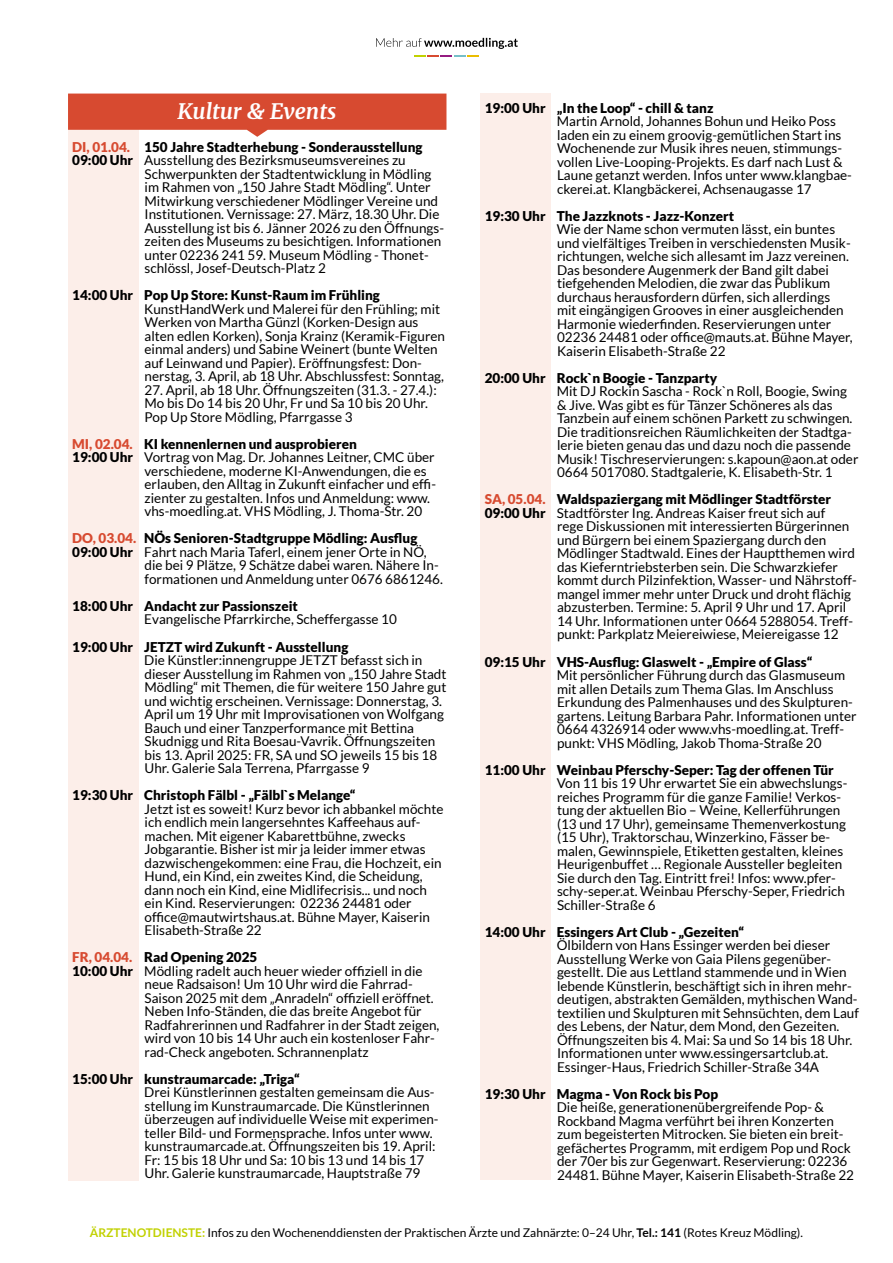
<style>
.page{position:relative;width:893px;height:1263px;background:#fff}
.page>*{position:absolute;margin:0;border:0;box-sizing:border-box;transform-origin:0 0}
.t1{font:italic 700 21.45px "Merriweather";color:#fff}
.t2{font:13.5px/13.5px "Lato";color:#000}
.t3{font:900 13.5px "Lato";color:#000}
.t4{font:12px "Lato";color:#000}
.s1{color:#d74a30}
.s2{font-weight:900}
.s3{font-weight:700;color:#c1d100}
.s4{font-weight:700}
</style>
<div class="page">
<svg style="left:376px;top:38px;width:142px;height:11px"></svg>
<svg style="left:415px;top:55px;width:63px;height:1px"></svg>
<div style="left:480px;top:94px;width:71px;height:1086px;background:#fceee9"></div>
<div style="left:68px;top:113px;width:70px;height:1067px;background:#fceee9"></div>
<svg style="left:68px;top:94px;width:378px;height:43px"></svg>
<h1 class="t1" style="left:177px;top:97px;width:160px">Kultur &amp; Events</h1>
<p class="t3" style="left:72px;top:139px;width:352px"><span class="s1">DI, 01.04.</span> 150 Jahre Stadterhebung - Sonderausstellung</p>
<p class="t2" style="left:72px;top:154px;width:335px"><span class="s2">09:00 Uhr</span> Ausstellung des Bezirksmuseumsvereines zu</p>
<p class="t2" style="left:145px;top:167px;width:288px">Schwerpunkten der Stadtentwicklung in Mödling</p>
<p class="t2" style="left:145px;top:181px;width:288px">im Rahmen von „150 Jahre Stadt Mödling“. Unter</p>
<p class="t2" style="left:145px;top:194px;width:295px">Mitwirkung verschiedener Mödlinger Vereine und</p>
<p class="t2" style="left:145px;top:208px;width:296px">Institutionen. Vernissage: 27. März, 18.30 Uhr. Die</p>
<p class="t2" style="left:145px;top:221px;width:301px">Ausstellung ist bis 6. Jänner 2026 zu den Öffnungs-</p>
<p class="t2" style="left:145px;top:235px;width:298px">zeiten des Museums zu besichtigen. Informationen</p>
<p class="t2" style="left:145px;top:248px;width:286px">unter 02236 241 59. Museum Mödling - Thonet-</p>
<p class="t2" style="left:145px;top:262px;width:183px">schlössl, Josef-Deutsch-Platz 2</p>
<p class="t3" style="left:72px;top:288px;width:309px">14:00 Uhr Pop Up Store: Kunst-Raum im Frühling</p>
<p class="t2" style="left:144px;top:302px;width:302px">KunstHandWerk und Malerei für den Frühling; mit Werken von Martha Günzl (Korken-Design aus alten edlen Korken), Sonja Krainz (Keramik-Figuren einmal anders) und Sabine Weinert (bunte Welten auf Leinwand und Papier). Eröffnungsfest: Don&shy;nerstag, 3. April, ab 18 Uhr. Abschlussfest: Sonntag,</p>
<p class="t2" style="left:145px;top:383px;width:294px">27. April, ab 18 Uhr. Öffnungszeiten (31.3. - 27.4.):<br>Mo bis Do 14 bis 20 Uhr, Fr und Sa 10 bis 20 Uhr.<br>Pop Up Store Mödling, Pfarrgasse 3</p>
<p class="t3" style="left:72px;top:436px;width:286px"><span class="s1">MI, 02.04.</span> KI kennenlernen und ausprobieren</p>
<p class="t2" style="left:72px;top:451px;width:364px"><span class="s2">19:00 Uhr</span> Vortrag von Mag. Dr. Johannes Leitner, CMC über</p>
<p class="t2" style="left:145px;top:464px;width:284px">verschiedene, moderne KI-Anwendungen, die es</p>
<p class="t2" style="left:145px;top:478px;width:293px">erlauben, den Alltag in Zukunft einfacher und effi-</p>
<p class="t2" style="left:145px;top:491px;width:287px">zienter zu gestalten. Infos und Anmeldung: www.</p>
<p class="t2" style="left:145px;top:505px;width:279px">vhs-moedling.at. VHS Mödling, J. Thoma-Str. 20</p>
<p class="t3" style="left:72px;top:531px;width:347px"><span class="s1">DO, 03.04.</span> NÖs Senioren-Stadtgruppe Mödling: Ausflug</p>
<p class="t2" style="left:72px;top:545px;width:356px"><span class="s2">09:00 Uhr</span> Fahrt nach Maria Taferl, einem jener Orte in NÖ,</p>
<p class="t2" style="left:145px;top:559px;width:296px">die bei 9 Plätze, 9 Schätze dabei waren. Nähere In-</p>
<p class="t2" style="left:145px;top:572px;width:300px">formationen und Anmeldung unter 0676 6861246.</p>
<p class="t3" style="left:72px;top:598px;width:227px">18:00 Uhr Andacht zur Passionszeit</p>
<p class="t2" style="left:144px;top:613px;width:254px">Evangelische Pfarrkirche, Scheffergasse 10</p>
<p class="t3" style="left:72px;top:639px;width:278px">19:00 Uhr JETZT wird Zukunft - Ausstellung</p>
<p class="t2" style="left:144px;top:653px;width:304px">Die Künstler:innengruppe JETZT befasst sich in dieser Ausstellung im Rahmen von „150 Jahre Stadt Mödling“ mit Themen, die für weitere 150 Jahre gut und wichtig erscheinen. Vernissage: Donnerstag, 3.<br>April um 19 Uhr mit Improvisationen von Wolfgang Bauch und einer Tanzperformance mit Bettina Skudnigg und Rita Boesau-Vavrik. Öffnungszeiten bis 13. April 2025: FR, SA und SO jeweils 15 bis 18<br>Uhr. Galerie Sala Terrena, Pfarrgasse 9</p>
<p class="t3" style="left:72px;top:787px;width:285px">19:30 Uhr Christoph Fälbl - „Fälbl`s Melange“</p>
<p class="t2" style="left:144px;top:802px;width:301px">Jetzt ist es soweit! Kurz bevor ich abbankel möchte ich endlich mein langersehntes Kaffeehaus auf&shy;machen. Mit eigener Kabarettbühne, zwecks Jobgarantie. Bisher ist mir ja leider immer etwas dazwischengekommen: eine Frau, die Hochzeit, ein Hund, ein Kind, ein zweites Kind, die Scheidung, dann noch ein Kind, eine Midlifecrisis... und noch ein Kind. Reservierungen: 02236 24481 oder office@mautwirtshaus.at. Bühne Mayer, Kaiserin Elisabeth-Straße 22</p>
<p class="t3" style="left:72px;top:949px;width:187px"><span class="s1">FR, 04.04.</span> Rad Opening 2025</p>
<p class="t2" style="left:72px;top:964px;width:352px"><span class="s2">10:00 Uhr</span> Mödling radelt auch heuer wieder offiziell in die</p>
<p class="t2" style="left:145px;top:977px;width:270px">neue Radsaison! Um 10 Uhr wird die Fahrrad-</p>
<p class="t2" style="left:145px;top:991px;width:291px">Saison 2025 mit dem „Anradeln“ offiziell eröffnet.</p>
<p class="t2" style="left:145px;top:1004px;width:279px">Neben Info-Ständen, die das breite Angebot für</p>
<p class="t2" style="left:145px;top:1018px;width:296px">Radfahrerinnen und Radfahrer in der Stadt zeigen,</p>
<p class="t2" style="left:145px;top:1031px;width:292px">wird von 10 bis 14 Uhr auch ein kostenloser Fahr-</p>
<p class="t2" style="left:145px;top:1045px;width:226px">rad-Check angeboten. Schrannenplatz</p>
<p class="t3" style="left:72px;top:1071px;width:229px">15:00 Uhr kunstraumarcade: „Triga“</p>
<p class="t2" style="left:144px;top:1085px;width:296px">Drei Künstlerinnen gestalten gemeinsam die Aus&shy;stellung im Kunstraumarcade. Die Künstlerinnen<br>ü berzeugen auf individuelle Weise mit experimen&shy;teller Bild- und Formensprache. Infos unter www. kunstraumarcade.at. Öffnungszeiten bis 19. April:<br>Fr: 15 bis 18 Uhr und Sa: 10 bis 13 und 14 bis 17<br>Uhr. Galerie kunstraumarcade, Hauptstraße 79</p>
<p class="t3" style="left:485px;top:100px;width:230px">19:00 Uhr „In the Loop“ - chill &amp; tanz</p>
<p class="t2" style="left:557px;top:115px;width:297px">Martin Arnold, Johannes Bohun und Heiko Poss laden ein zu einem groovig-gemütlichen Start ins Wochenende zur Musik ihres neuen, stimmungs&shy;vollen Live-Looping-Projekts. Es darf nach Lust &amp; Laune getanzt werden. Infos unter www.klangbae&shy;ckerei.at. Klangbäckerei, Achsenaugasse 17</p>
<p class="t3" style="left:485px;top:208px;width:251px">19:30 Uhr The Jazzknots - Jazz-Konzert</p>
<p class="t2" style="left:557px;top:223px;width:297px">Wie der Name schon vermuten lässt, ein buntes und vielfältiges Treiben in verschiedensten Musik&shy;richtungen, welche sich allesamt im Jazz vereinen.<br>Das besondere Augenmerk der Band gilt dabei tiefgehenden Melodien, die zwar das Publikum durchaus herausfordern dürfen, sich allerdings mit eingängigen Grooves in einer ausgleichenden Harmonie wiederfinden. Reservierungen unter 02236 24481 oder office@mauts.at. Bühne Mayer, Kaiserin Elisabeth-Straße 22</p>
<p class="t3" style="left:485px;top:370px;width:234px">20:00 Uhr Rock`n Boogie - Tanzparty</p>
<p class="t2" style="left:557px;top:385px;width:303px">Mit DJ Rockin Sascha - Rock`n Roll, Boogie, Swing &amp; Jive. Was gibt es für Tänzer Schöneres als das Tanzbein auf einem schönen Parkett zu schwingen.<br>Die traditionsreichen Räumlichkeiten der Stadtga&shy;lerie bieten genau das und dazu noch die passende Musik! Tischreservierungen: s.kapoun@aon.at oder 0664 5017080. Stadtgalerie, K. Elisabeth-Str. 1</p>
<p class="t3" style="left:485px;top:492px;width:348px"><span class="s1">SA, 05.04.</span> Waldspaziergang mit Mödlinger Stadtförster</p>
<p class="t2" style="left:485px;top:506px;width:342px"><span class="s2">09:00 Uhr</span> Stadtförster Ing. Andreas Kaiser freut sich auf</p>
<p class="t2" style="left:557px;top:520px;width:294px">rege Diskussionen mit interessierten Bürgerinnen</p>
<p class="t2" style="left:557px;top:533px;width:271px">und Bürgern bei einem Spaziergang durch den</p>
<p class="t2" style="left:557px;top:547px;width:299px">Mödlinger Stadtwald. Eines der Hauptthemen wird</p>
<p class="t2" style="left:557px;top:560px;width:282px">das Kieferntriebsterben sein. Die Schwarzkiefer</p>
<p class="t2" style="left:557px;top:574px;width:301px">kommt durch Pilzinfektion, Wasser- und Nährstoff-</p>
<p class="t2" style="left:557px;top:587px;width:296px">mangel immer mehr unter Druck und droht flächig</p>
<p class="t2" style="left:557px;top:601px;width:291px">abzusterben. Termine: 5. April 9 Uhr und 17. April</p>
<p class="t2" style="left:557px;top:614px;width:297px">14 Uhr. Informationen unter 0664 5288054. Treff-</p>
<p class="t2" style="left:557px;top:628px;width:283px">punkt: Parkplatz Meiereiwiese, Meiereigasse 12</p>
<p class="t3" style="left:485px;top:654px;width:329px">09:15 Uhr VHS-Ausflug: Glaswelt - „Empire of Glass“</p>
<p class="t2" style="left:557px;top:668px;width:301px">Mit persönlicher Führung durch das Glasmuseum mit allen Details zum Thema Glas. Im Anschluss Erkundung des Palmenhauses und des Skulpturen&shy;gartens. Leitung Barbara Pahr. Informationen unter 0664 4326914 oder www.vhs-moedling.at. Treff&shy;punkt: VHS Mödling, Jakob Thoma-Straße 20</p>
<p class="t3" style="left:485px;top:762px;width:351px">11:00 Uhr Weinbau Pferschy-Seper: Tag der offenen Tür</p>
<p class="t2" style="left:557px;top:776px;width:292px">Von 11 bis 19 Uhr erwartet Sie ein abwechslungs&shy;reiches Programm für die ganze Familie! Verkos&shy;tung der aktuellen Bio – Weine, Kellerführungen (13 und 17 Uhr), gemeinsame Themenverkostung (15 Uhr), Traktorschau, Winzerkino, Fässer be&shy;malen, Gewinnspiele, Etiketten gestalten, kleines Heurigenbuffet … Regionale Aussteller begleiten Sie durch den Tag. Eintritt frei! Infos: www.pfer&shy;schy-seper.at. Weinbau Pferschy-Seper, Friedrich Schiller-Straße 6</p>
<p class="t3" style="left:485px;top:924px;width:261px">14:00 Uhr Essingers Art Club - „Gezeiten“</p>
<p class="t2" style="left:557px;top:938px;width:304px">Ölbildern von Hans Essinger werden bei dieser Ausstellung Werke von Gaia Pilens gegenüber&shy;gestellt. Die aus Lettland stammende und in Wien lebende Künstlerin, beschäftigt sich in ihren mehr&shy;deutigen, abstrakten Gemälden, mythischen Wand&shy;textilien und Skulpturen mit Sehnsüchten, dem Lauf des Lebens, der Natur, dem Mond, den Gezeiten.<br>Öffnungszeiten bis 4. Mai: Sa und So 14 bis 18 Uhr.<br>Informationen unter www.essingersartclub.at.<br>Essinger-Haus, Friedrich Schiller-Straße 34A</p>
<p class="t3" style="left:485px;top:1086px;width:235px">19:30 Uhr Magma - Von Rock bis Pop</p>
<p class="t2" style="left:557px;top:1100px;width:299px">Die heiße, generationenübergreifende Pop- &amp; Rockband Magma verführt bei ihren Konzerten zum begeisterten Mitrocken. Sie bieten ein breit&shy;gefächertes Programm, mit erdigem Pop und Rock der 70er bis zur Gegenwart. Reservierung: 02236<br>24481. Bühne Mayer, Kaiserin Elisabeth-Straße 22</p>
<p class="t4" style="left:90px;top:1225px;width:715px"><span class="s3">ÄRZTENOTDIENSTE:</span> Infos zu den Wochenenddiensten der Praktischen Ärzte und Zahnärzte: 0–24 Uhr, <span class="s4">Tel.: 141</span> (Rotes Kreuz Mödling).</p>
</div>
